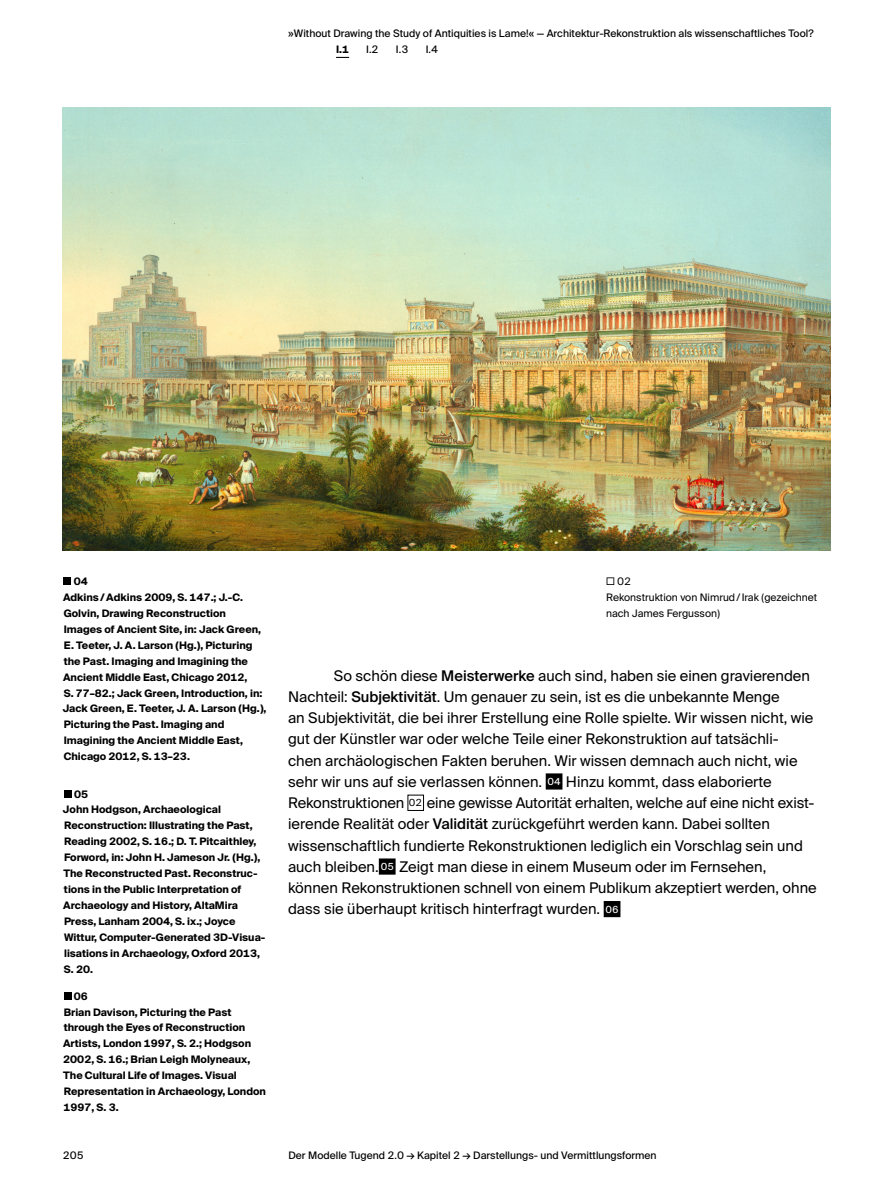
<style>
.page{position:relative;width:893px;height:1191px;background:#fff}
.page>*{position:absolute;margin:0;border:0;box-sizing:border-box;transform-origin:0 0}
.t1{font:14.7px/21.3px "Suisse Intl";color:#000}
.t2{font:700 10.35px/15.9px "Suisse Intl";color:#000}
.t3{font:10.35px "Suisse Intl";color:#000}
.t4{font:10.35px/15.9px "Suisse Intl";color:#000}
.s1{font-weight:300;font-size:14.1px}
.s2{font-weight:500}
.s3{font-size:9.75px;color:#fff}
.s4{font-size:9.75px}
</style>
<div class="page">
<svg style="left:336px;top:57px;width:13px;height:1px"></svg>
<div style="left:546px;top:773px;width:16px;height:16px;background:#000"></div>
<div style="left:379px;top:858px;width:17px;height:16px;background:#000"></div>
<div style="left:604px;top:901px;width:16px;height:16px;background:#000"></div>
<img style="left:63px;top:107px;width:767px;height:443px">
<div style="left:63px;top:577px;width:8px;height:8px;background:#000"></div>
<div style="left:407px;top:794px;width:17px;height:17px;border:1px solid #000"></div>
<div style="left:64px;top:790px;width:7px;height:7px;background:#000"></div>
<div style="left:64px;top:992px;width:7px;height:7px;background:#000"></div>
<p class="t3" style="left:288px;top:28px;width:527px">»Without Drawing the Study of Antiquities is Lame!« — Architektur-Rekonstruktion als wissenschaftliches Tool?</p>
<p class="t2" style="left:336px;top:42px;width:15px">I.1</p>
<p class="t3" style="left:366px;top:43px;width:14px">I.2</p>
<p class="t3" style="left:396px;top:43px;width:14px">I.3</p>
<p class="t3" style="left:426px;top:43px;width:14px">I.4</p>
<p class="t2" style="left:63px;top:573px;width:205px;text-indent:11px">04<br>Adkins/Adkins 2009, S. 147.; J.-C.<br>Golvin, Drawing Reconstruction<br>Images of Ancient Site, in: Jack Green,<br>E. Teeter, J. A. Larson (Hg.), Picturing the Past. Imaging and Imagining the<br>Ancient Middle East, Chicago 2012,<br>S. 77–82.; Jack Green, Introduction, in:<br>Jack Green, E. Teeter, J. A. Larson (Hg.),<br>Picturing the Past. Imaging and<br>Imagining the Ancient Middle East,<br>Chicago 2012, S. 13–23.</p>
<p class="t2" style="left:63px;top:786px;width:204px;text-indent:11px">05<br>John Hodgson, Archaeological<br>Reconstruction: Illustrating the Past,<br>Reading 2002, S. 16.; D. T. Pitcaithley,<br>Forword, in: John H. Jameson Jr. (Hg.),<br>The Reconstructed Past. Reconstruc&shy;tions in the Public Interpretation of<br>Archaeology and History, AltaMira<br>Press, Lanham 2004, S. ix.; Joyce<br>Wittur, Computer-Generated 3D-Visua&shy;lisations in Archaeology, Oxford 2013,<br>S. 20.</p>
<p class="t2" style="left:63px;top:988px;width:204px;text-indent:11px">06<br>Brian Davison, Picturing the Past through the Eyes of Reconstruction<br>Artists, London 1997, S. 2.; Hodgson<br>2002, S. 16.; Brian Leigh Molyneaux,<br>The Cultural Life of Images. Visual<br>Representation in Archaeology, London<br>1997, S. 3.</p>
<p class="t4" style="left:606px;top:573px;width:213px"><span class="s1">□</span> 02<br>Rekonstruktion von Nimrud/Irak (gezeichnet nach James Fergusson)</p>
<p class="t1" style="left:288px;top:665px;width:530px;text-indent:46px">So schön diese <span class="s2">Meisterwerke</span> auch sind, haben sie einen gravierenden Nachteil: <span class="s2">Subjektivität</span>. Um genauer zu sein, ist es die unbekannte Menge<br>an Subjektivität, die bei ihrer Erstellung eine Rolle spielte. Wir wissen nicht, wie gut der Künstler war oder welche Teile einer Rekonstruktion auf tatsächli-<br>chen archäologischen Fakten beruhen. Wir wissen demnach auch nicht, wie sehr wir uns auf sie verlassen können. <span class="s3">04</span> Hinzu kommt, dass elaborierte Rekonstruktionen <span class="s3">'</span><span class="s4">02</span><span class="s3">'</span> eine gewisse Autorität erhalten, welche auf eine nicht exist&shy;ierende Realität oder <span class="s2">Validität</span> zurückgeführt werden kann. Dabei sollten wissenschaftlich fundierte Rekonstruktionen lediglich ein Vorschlag sein und auch bleiben. <span class="s3">05</span> Zeigt man diese in einem Museum oder im Fernsehen, können Rekonstruktionen schnell von einem Publikum akzeptiert werden, ohne dass sie überhaupt kritisch hinterfragt wurden. <span class="s3">06</span></p>
<p class="t3" style="left:63px;top:1149px;width:23px">205</p>
<p class="t3" style="left:288px;top:1149px;width:370px">Der Modelle Tugend 2.0 → Kapitel 2 → Darstellungs- und Vermittlungsformen</p>
</div>
